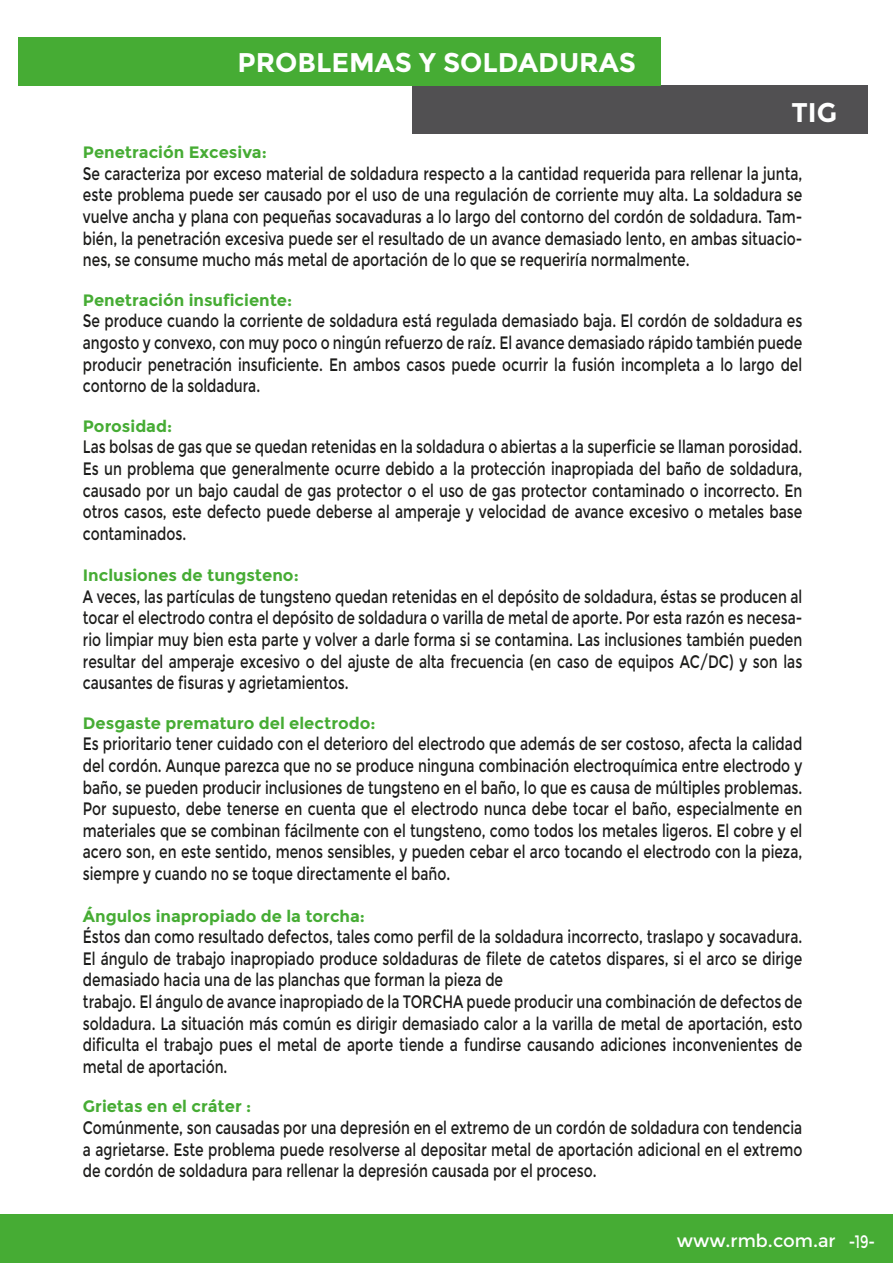
<style>
.page{position:relative;width:893px;height:1263px;background:#fff}
.page>*{position:absolute;margin:0;border:0;box-sizing:border-box;transform-origin:0 0}
.t1{font:700 27px "Montserrat";color:#fff}
.t2{font:18px/21.6px "Montserrat";color:#1d1d1b;text-align:justify;scale:.77 1}
.t3{font:18px "Montserrat";color:#fff}
.t4{font:700 16.5px "Montserrat";color:#46ac34}
</style>
<div class="page">
<div style="left:412px;top:86px;width:455px;height:48px;background:#515052"></div>
<div style="left:18px;top:38px;width:642px;height:48px;background:#46ac34"></div>
<div style="left:1px;top:1215px;width:892px;height:48px;background:#46ac34"></div>
<h1 class="t1" style="left:238px;top:46px;width:400px">PROBLEMAS Y SOLDADURAS</h1>
<h1 class="t1" style="left:791px;top:97px;width:47px">TIG</h1>
<p class="t4" style="left:83px;top:143px;width:185px">Penetración Excesiva:</p>
<p class="t2" style="left:83px;top:163px;width:936px">Se caracteriza por exceso material de soldadura respecto a la cantidad requerida para rellenar la junta, este problema puede ser causado por el uso de una regulación de corriente muy alta. La soldadura se vuelve ancha y plana con pequeñas socavaduras a lo largo del contorno del cordón de soldadura. Tam&shy;bién, la penetración excesiva puede ser el resultado de un avance demasiado lento, en ambas situacio&shy;nes, se consume mucho más metal de aportación de lo que se requeriría normalmente.</p>
<p class="t4" style="left:83px;top:290px;width:211px">Penetración insuficiente:</p>
<p class="t2" style="left:83px;top:310px;width:936px">Se produce cuando la corriente de soldadura está regulada demasiado baja. El cordón de soldadura es angosto y convexo, con muy poco o ningún refuerzo de raíz. El avance demasiado rápido también puede producir penetración insuficiente. En ambos casos puede ocurrir la fusión incompleta a lo largo del contorno de la soldadura.</p>
<p class="t4" style="left:83px;top:416px;width:91px">Porosidad:</p>
<p class="t2" style="left:83px;top:436px;width:936px">Las bolsas de gas que se quedan retenidas en la soldadura o abiertas a la superficie se llaman porosidad.<br>Es un problema que generalmente ocurre debido a la protección inapropiada del baño de soldadura, causado por un bajo caudal de gas protector o el uso de gas protector contaminado o incorrecto. En otros casos, este defecto puede deberse al amperaje y velocidad de avance excesivo o metales base contaminados.</p>
<p class="t4" style="left:83px;top:566px;width:217px">Inclusiones de tungsteno:</p>
<p class="t2" style="left:83px;top:586px;width:936px">A veces, las partículas de tungsteno quedan retenidas en el depósito de soldadura, éstas se producen al tocar el electrodo contra el depósito de soldadura o varilla de metal de aporte. Por esta razón es necesa&shy;rio limpiar muy bien esta parte y volver a darle forma si se contamina. Las inclusiones también pueden resultar del amperaje excesivo o del ajuste de alta frecuencia (en caso de equipos AC/DC) y son las causantes de fisuras y agrietamientos.</p>
<p class="t4" style="left:83px;top:713px;width:294px">Desgaste prematuro del electrodo:</p>
<p class="t2" style="left:83px;top:733px;width:936px">Es prioritario tener cuidado con el deterioro del electrodo que además de ser costoso, afecta la calidad del cordón. Aunque parezca que no se produce ninguna combinación electroquímica entre electrodo y baño, se pueden producir inclusiones de tungsteno en el baño, lo que es causa de múltiples problemas.<br>Por supuesto, debe tenerse en cuenta que el electrodo nunca debe tocar el baño, especialmente en materiales que se combinan fácilmente con el tungsteno, como todos los metales ligeros. El cobre y el acero son, en este sentido, menos sensibles, y pueden cebar el arco tocando el electrodo con la pieza, siempre y cuando no se toque directamente el baño.</p>
<p class="t4" style="left:83px;top:906px;width:284px">Ángulos inapropiado de la torcha:</p>
<p class="t2" style="left:83px;top:926px;width:936px;text-align:left">Éstos dan como resultado defectos, tales como perfil de la soldadura incorrecto, traslapo y socavadura.<br>El ángulo de trabajo inapropiado produce soldaduras de filete de catetos dispares, si el arco se dirige demasiado hacia una de las planchas que forman la pieza de<br>trabajo. El ángulo de avance inapropiado de la TORCHA puede producir una combinación de defectos de soldadura. La situación más común es dirigir demasiado calor a la varilla de metal de aportación, esto dificulta el trabajo pues el metal de aporte tiende a fundirse causando adiciones inconvenientes de metal de aportación.</p>
<p class="t4" style="left:83px;top:1097px;width:170px">Grietas en el cráter :</p>
<p class="t2" style="left:83px;top:1117px;width:936px">Comúnmente, son causadas por una depresión en el extremo de un cordón de soldadura con tendencia a agrietarse. Este problema puede resolverse al depositar metal de aportación adicional en el extremo de cordón de soldadura para rellenar la depresión causada por el proceso.</p>
<p class="t3" style="left:677px;top:1230px;width:200px">www.rmb.com.ar -2-19-</p>
</div>
